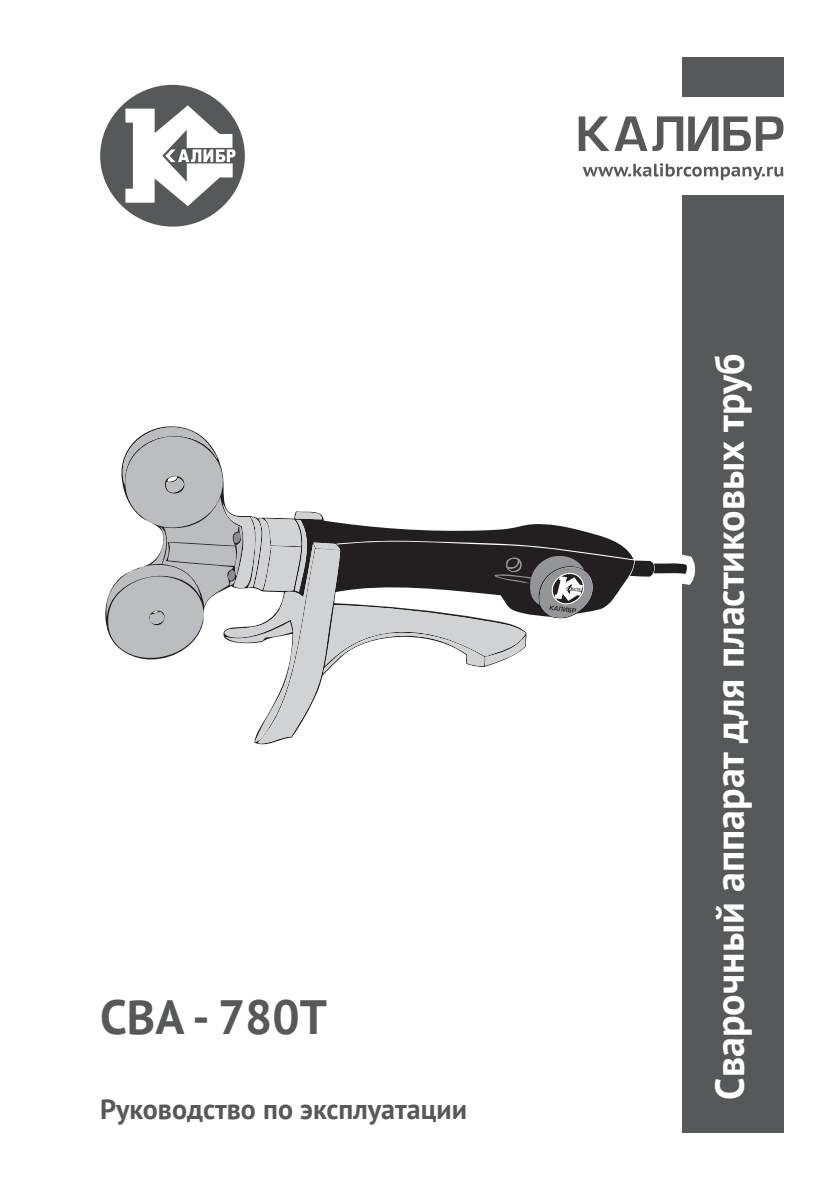
<style>
.page{position:relative;width:840px;height:1191px;background:#fff}
.page>*{position:absolute;margin:0;border:0;box-sizing:border-box;transform-origin:0 0}
.t1{font:700 48px "PT Sans";color:#57585a}
.t2{font:700 40px "PT Sans";color:#fff}
.t3{font:700 28px "PT Sans";color:#57585a}
</style>
<div class="page">
<div style="left:682px;top:195px;width:101px;height:937px;background:#57585a"></div>
<svg style="left:578px;top:116px;width:205px;height:35px"></svg>
<svg style="left:582px;top:163px;width:201px;height:17px"></svg>
<div style="left:100px;top:85px;width:145px;height:142px;background:#57585a;border-radius:50%"></div>
<svg style="left:125px;top:104px;width:110px;height:103px"></svg>
<div style="left:681px;top:57px;width:102px;height:39px;background:#57585a"></div>
<svg style="left:633px;top:560px;width:54px;height:17px"></svg>
<svg style="left:260px;top:535px;width:373px;height:210px"></svg>
<svg style="left:105px;top:426px;width:494px;height:318px"></svg>
<p class="t1" style="left:100px;top:985px;width:228px">СВА - 780Т</p>
<p class="t3" style="left:100px;top:1091px;width:368px">Руководство по эксплуатации</p>
<p class="t2" style="left:703px;top:1099px;width:747px;rotate:-90deg">Сварочный аппарат для пластиковых труб</p>
</div>
